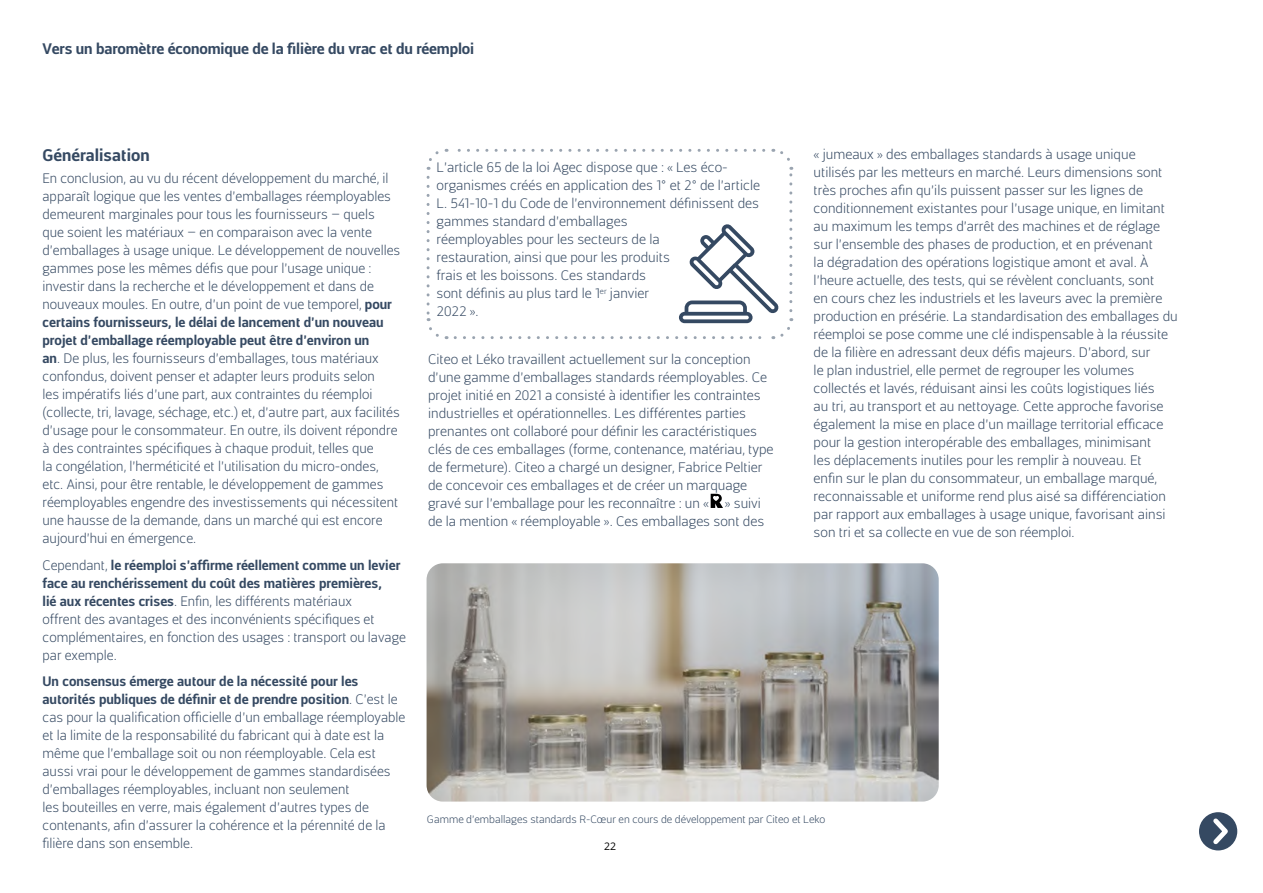
<style>
.page{position:relative;width:1263px;height:893px;background:#fff}
.page>*{position:absolute;margin:0;border:0;box-sizing:border-box;transform-origin:0 0}
.t1{font:700 16.5px "Centuma";color:#354962}
.t2{font:700 15px "Centuma";letter-spacing:-.01em;color:#354962}
.t3{font:300 13.5px/18px "Centuma";color:#354962}
.t4{font:300 10.5px "Centuma";color:#354962}
.t5{font:10.5px "Open Sans";color:#000}
.s1{font-weight:700}
.s2{font-family:"Open Sans"}
</style>
<div class="page">
<svg style="left:711px;top:494px;width:12px;height:14px"></svg>
<svg style="left:426px;top:148px;width:368px;height:192px"></svg>
<img style="left:427px;top:563px;width:512px;height:238px">
<div style="left:1199px;top:812px;width:38px;height:38px;background:#354962;border-radius:50%"></div>
<svg style="left:1209px;top:814px;width:23px;height:35px"></svg>
<p class="t2" style="left:43px;top:38px;width:433px">Vers un baromètre économique de la filière du vrac et du réemploi</p>
<p class="t1" style="left:43px;top:144px;width:109px">Généralisation</p>
<p class="t3" style="left:43px;top:169px;width:359px">En conclusion, au vu du récent développement du marché, il apparaît logique que les ventes d’emballages réemployables demeurent marginales pour tous les fournisseurs – quels<br>que soient les matériaux – en comparaison avec la vente d’emballages à usage unique. Le développement de nouvelles gammes pose les mêmes défis que pour l’usage unique : investir dans la recherche et le développement et dans de nouveaux moules. En outre, d’un point de vue temporel, <span class="s1">pour certains fournisseurs, le délai de lancement d’un nouveau projet d’emballage réemployable peut être d’environ un<br>an</span>. De plus, les fournisseurs d’emballages, tous matériaux confondus, doivent penser et adapter leurs produits selon<br>les impératifs liés d’une part, aux contraintes du réemploi (collecte, tri, lavage, séchage, etc.) et, d’autre part, aux facilités d’usage pour le consommateur. En outre, ils doivent répondre à des contraintes spécifiques à chaque produit, telles que<br>la congélation, l’herméticité et l’utilisation du micro-ondes, etc. Ainsi, pour être rentable, le développement de gammes réemployables engendre des investissements qui nécessitent une hausse de la demande, dans un marché qui est encore aujourd’hui en émergence.</p>
<p class="t3" style="left:43px;top:555px;width:365px">Cependant, <span class="s1">le réemploi s’affirme réellement comme un levier face au renchérissement du coût des matières premières,<br>lié aux récentes crises</span>. Enfin, les différents matériaux<br>offrent des avantages et des inconvénients spécifiques et complémentaires, en fonction des usages : transport ou lavage par exemple.</p>
<p class="t3" style="left:43px;top:672px;width:364px"><span class="s1">Un consensus émerge autour de la nécessité pour les autorités publiques de définir et de prendre position</span>. C’est le cas pour la qualification officielle d’un emballage réemployable et la limite de la responsabilité du fabricant qui à date est la même que l’emballage soit ou non réemployable. Cela est aussi vrai pour le développement de gammes standardisées d’emballages réemployables, incluant non seulement<br>les bouteilles en verre, mais également d’autres types de contenants, afin d’assurer la cohérence et la pérennité de la filière dans son ensemble.</p>
<p class="t3" style="left:437px;top:158px;width:325px">L’article 65 de la loi Agec dispose que : <span class="s2">«</span> Les éco&shy;organismes créés en application des 1° et 2° de l’article L. 541-10-1 du Code de l’environnement définissent des gammes standard d’emballages<br>réemployables pour les secteurs de la<br>restauration, ainsi que pour les produits<br>frais et les boissons. Ces standards<br>sont définis au plus tard le 1<sup>er</sup> janvier<br>2022 <span class="s2">»</span>.</p>
<p class="t3" style="left:428px;top:350px;width:347px">Citeo et Léko travaillent actuellement sur la conception d’une gamme d’emballages standards réemployables. Ce projet initié en 2021 a consisté à identifier les contraintes industrielles et opérationnelles. Les différentes parties prenantes ont collaboré pour définir les caractéristiques clés de ces emballages (forme, contenance, matériau, type de fermeture). Citeo a chargé un designer, Fabrice Peltier de concevoir ces emballages et de créer un marquage gravé sur l’emballage pour les reconnaître : un <span class="s2">« »</span> suivi de la mention <span class="s2">«</span> réemployable <span class="s2">»</span>. Ces emballages sont des</p>
<p class="t3" style="left:814px;top:145px;width:366px"><span class="s2">«</span> jumeaux <span class="s2">»</span> des emballages standards à usage unique utilisés par les metteurs en marché. Leurs dimensions sont très proches afin qu’ils puissent passer sur les lignes de conditionnement existantes pour l’usage unique, en limitant au maximum les temps d’arrêt des machines et de réglage sur l’ensemble des phases de production, et en prévenant<br>la dégradation des opérations logistique amont et aval. À l’heure actuelle, des tests, qui se révèlent concluants, sont<br>en cours chez les industriels et les laveurs avec la première production en présérie. La standardisation des emballages du réemploi se pose comme une clé indispensable à la réussite de la filière en adressant deux défis majeurs. D’abord, sur<br>le plan industriel, elle permet de regrouper les volumes collectés et lavés, réduisant ainsi les coûts logistiques liés<br>au tri, au transport et au nettoyage. Cette approche favorise également la mise en place d’un maillage territorial efficace pour la gestion interopérable des emballages, minimisant<br>les déplacements inutiles pour les remplir à nouveau. Et<br>enfin sur le plan du consommateur, un emballage marqué, reconnaissable et uniforme rend plus aisé sa différenciation par rapport aux emballages à usage unique, favorisant ainsi son tri et sa collecte en vue de son réemploi.</p>
<p class="t4" style="left:427px;top:812px;width:400px">Gamme d’emballages standards R-Cœur en cours de développement par Citeo et Leko</p>
<p class="t5" style="left:604px;top:839px;width:13px">22</p>
</div>
